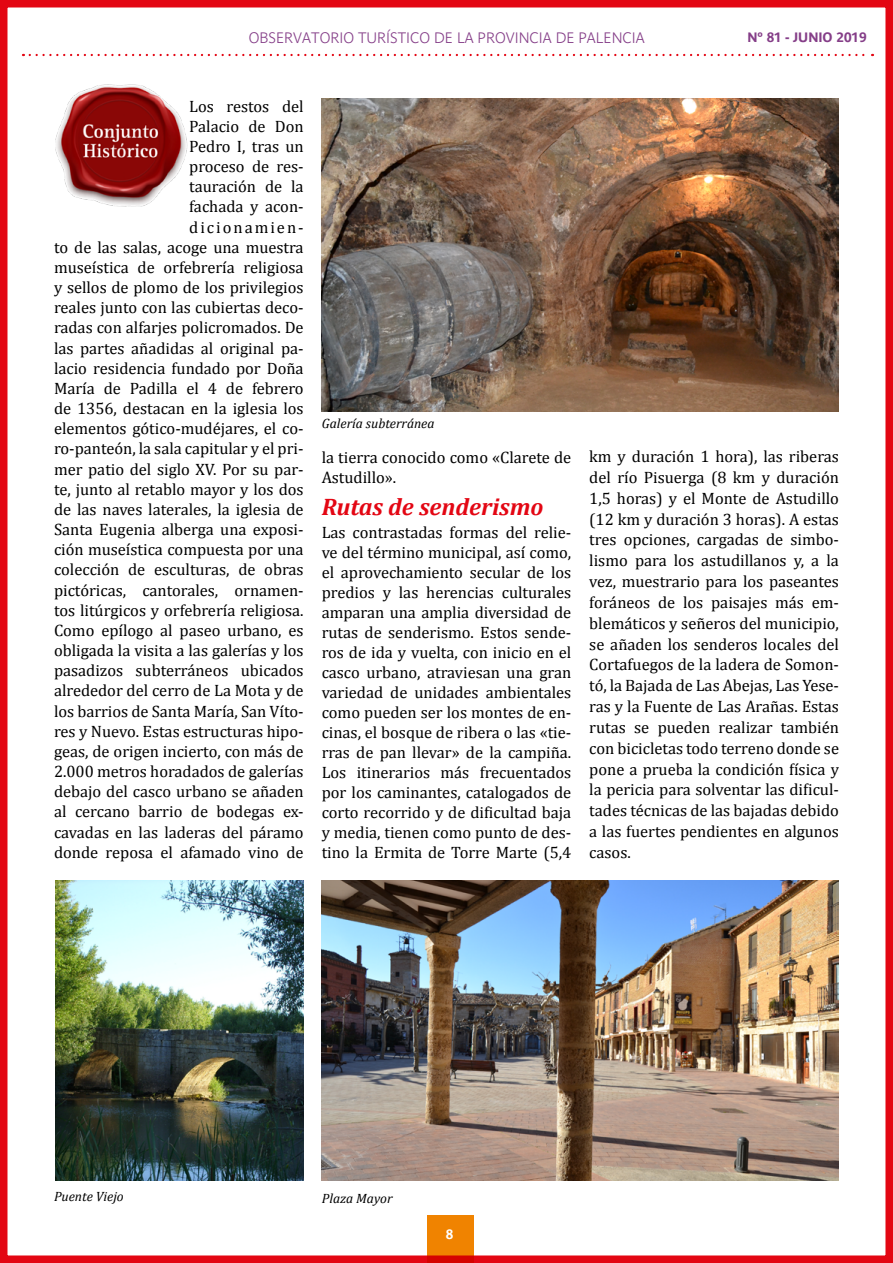
<style>
.page{position:relative;width:893px;height:1263px;background:#fff}
.page>*{position:absolute;margin:0;border:0;box-sizing:border-box;transform-origin:0 0}
.t1{font:italic 700 24px "Cambria";color:#e30613}
.t2{font:16.5px/20.1px "Cambria";color:#000;text-align:justify}
.t3{font:700 15px "Parisine Clair";color:#853e88}
.t4{font:italic 13.5px "Cambria";color:#000}
.t5{font:700 13.5px "Parisine";color:#853e88}
.t6{font:700 13.5px "Parisine";color:#fff}
</style>
<div class="page">
<svg style="left:30px;top:54px;width:843px;height:2px"></svg>
<div style="left:427px;top:1216px;width:46px;height:47px;background:#f08300"></div>
<div style="left:0;top:0;width:893px;height:1263px;border:8px solid #e30613"></div>
<img style="left:55px;top:84px;width:133px;height:123px">
<img style="left:322px;top:880px;width:517px;height:300px">
<img style="left:55px;top:880px;width:248px;height:300px">
<img style="left:322px;top:99px;width:517px;height:312px">
<p class="t3" style="left:249px;top:29px;width:398px">OBSERVATORIO TURÍSTICO DE LA PROVINCIA DE PALENCIA</p>
<p class="t5" style="left:747px;top:29px;width:121px">Nº 81 - JUNIO 2019</p>
<p class="t2" style="left:54px;top:96px;width:251px;text-align:right">Los restos del<br>Palacio de Don<br>Pedro I, tras un<br>proceso de res-<br>tauración de la<br>fachada y acon-<br>dicionamien-<br>to de las salas, acoge una muestra museística de orfebrería religiosa y sellos de plomo de los privilegios reales junto con las cubiertas deco&shy;radas con alfarjes policromados. De las partes añadidas al original pa&shy;lacio residencia fundado por Doña<br>María de Padilla el 4 de febrero de 1356, destacan en la iglesia los elementos gótico-mudéjares, el co&shy;ro-panteón, la sala capitular y el pri&shy;mer patio del siglo XV. Por su par&shy;te, junto al retablo mayor y los dos de las naves laterales, la iglesia de<br>Santa Eugenia alberga una exposi&shy;ción museística compuesta por una colección de esculturas, de obras pictóricas, cantorales, ornamen&shy;tos litúrgicos y orfebrería religiosa.<br>Como epílogo al paseo urbano, es obligada la visita a las galerías y los pasadizos subterráneos ubicados alrededor del cerro de La Mota y de los barrios de Santa María, San Víto&shy;res y Nuevo. Estas estructuras hipo&shy;geas, de origen incierto, con más de<br>2.000 metros horadados de galerías debajo del casco urbano se añaden al cercano barrio de bodegas ex&shy;cavadas en las laderas del páramo donde reposa el afamado vino de</p>
<p class="t4" style="left:322px;top:414px;width:114px">Galería subterránea</p>
<p class="t2" style="left:322px;top:447px;width:251px">la tierra conocido como «Clarete de<br>Astudillo».</p>
<h1 class="t1" style="left:322px;top:490px;width:223px">Rutas de senderismo</h1>
<p class="t2" style="left:322px;top:522px;width:251px">Las contrastadas formas del relie&shy;ve del término municipal, así como, el aprovechamiento secular de los predios y las herencias culturales amparan una amplia diversidad de rutas de senderismo. Estos sende&shy;ros de ida y vuelta, con inicio en el casco urbano, atraviesan una gran variedad de unidades ambientales como pueden ser los montes de en&shy;cinas, el bosque de ribera o las «tie&shy;rras de pan llevar» de la campiña.<br>Los itinerarios más frecuentados por los caminantes, catalogados de corto recorrido y de dificultad baja y media, tienen como punto de des&shy;tino la Ermita de Torre Marte (5,4</p>
<p class="t2" style="left:589px;top:446px;width:251px;line-height:20.9px">km y duración 1 hora), las riberas del río Pisuerga (8 km y duración 1,5 horas) y el Monte de Astudillo (12 km y duración 3 horas). A estas tres opciones, cargadas de simbo&shy;lismo para los astudillanos y, a la vez, muestrario para los paseantes foráneos de los paisajes más em&shy;blemáticos y señeros del municipio, se añaden los senderos locales del Cortafuegos de la ladera de Somon&shy;tó, la Bajada de Las Abejas, Las Yese&shy;ras y la Fuente de Las Arañas. Estas rutas se pueden realizar también con bicicletas todo terreno donde se pone a prueba la condición física y la pericia para solventar las dificul&shy;tades técnicas de las bajadas debido a las fuertes pendientes en algunos casos.</p>
<p class="t4" style="left:54px;top:1187px;width:71px">Puente Viejo</p>
<p class="t4" style="left:322px;top:1189px;width:72px">Plaza Mayor</p>
<p class="t6" style="left:446px;top:1226px;width:9px">8</p>
</div>
